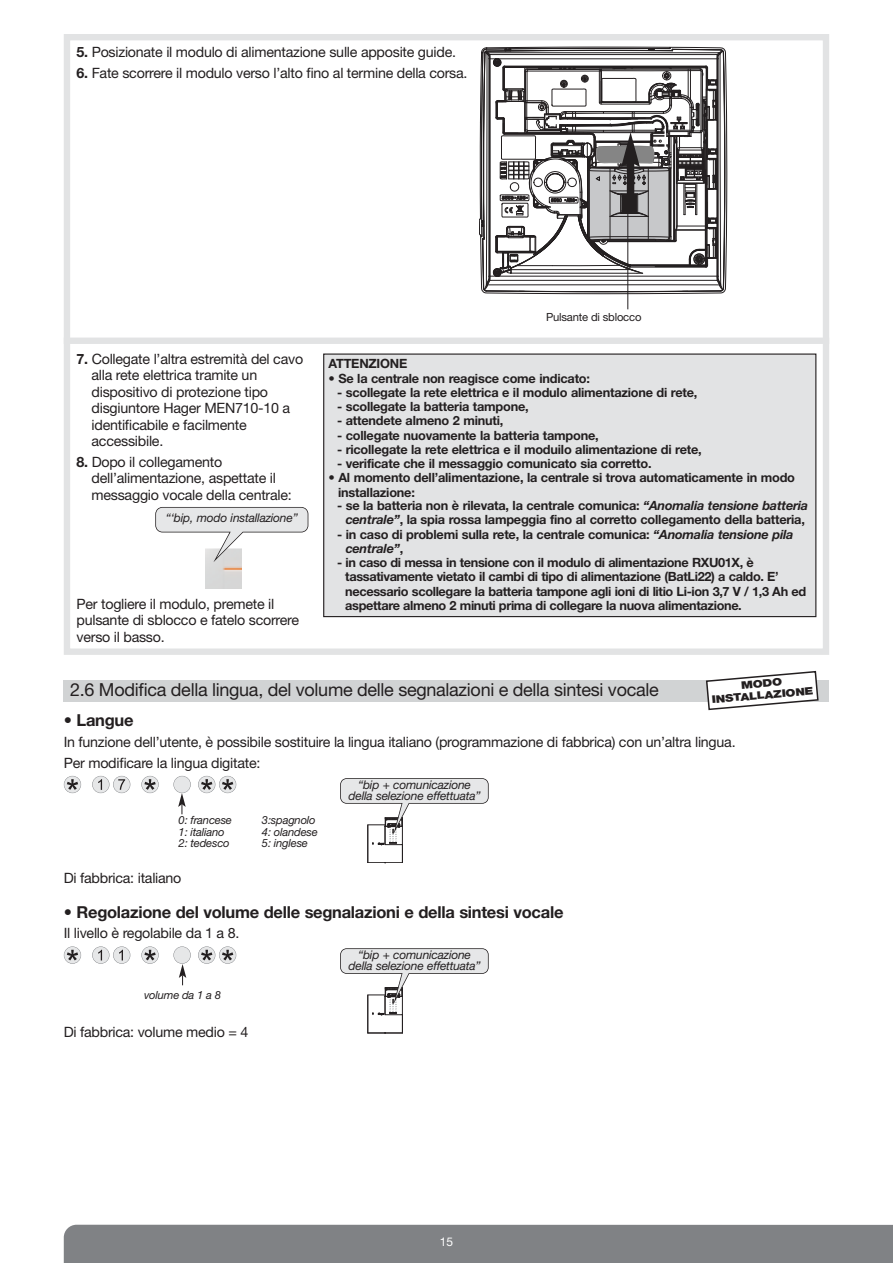
<style>
.page{position:relative;width:893px;height:1263px;background:#fff}
.page>*{position:absolute;margin:0;border:0;box-sizing:border-box;transform-origin:0 0}
.t1{font:18px "+XRLPJP Helvetica Neue LT Com";letter-spacing:-.015em;color:#231f20}
.t2{font:700 16.5px "+HDBKZD Helvetica Neue LT Com";letter-spacing:-.015em;color:#231f20}
.t3{font:14.25px/16.5px "+XRLPJP Helvetica Neue LT Com";letter-spacing:-.015em;color:#231f20}
.t4{font:700 12.75px/14.2px "+HDBKZD Helvetica Neue LT Com";letter-spacing:-.015em;color:#231f20}
.t5{font:italic 700 12.75px "+GIQIFG Helvetica Neue LT Com";letter-spacing:-.015em;color:#231f20}
.t6{font:italic 12px/11.2px "+YZJJIJ Helvetica Neue LT Com";letter-spacing:-.015em;color:#231f20;text-align:center}
.t7{font:12px "+XRLPJP Helvetica Neue LT Com";color:#fff}
.t8{font:italic 11.25px/11.2px "+YZJJIJ Helvetica Neue LT Com";letter-spacing:-.015em;color:#231f20}
.t9{font:11.25px "+XRLPJP Helvetica Neue LT Com";letter-spacing:-.015em;color:#231f20}
.t10{font:900 10.5px/12px "+AQQTAI Helvetica Neue LT Com";color:#231f20;text-align:center;scale:1.2 1}
.s1{font-family:"+HDBKZD Helvetica Neue LT Com";font-weight:700}
.s2{font-family:"+GIQIFG Helvetica Neue LT Com";font-style:italic}
.s3{font-family:"+HDBKZD Helvetica Neue LT Com";font-style:normal}
</style>
<div class="page">
<div style="left:64px;top:1225px;width:829px;height:38px;background:#808285"></div>
<svg style="left:64px;top:776px;width:17px;height:17px"></svg>
<div style="left:64px;top:776px;width:17px;height:17px;border:1px solid #939598;border-radius:50%"></div>
<svg style="left:67px;top:779px;width:11px;height:11px"></svg>
<svg style="left:219px;top:776px;width:17px;height:17px"></svg>
<div style="left:219px;top:776px;width:17px;height:17px;border:1px solid #939598;border-radius:50%"></div>
<svg style="left:222px;top:779px;width:11px;height:11px"></svg>
<svg style="left:198px;top:776px;width:17px;height:17px"></svg>
<div style="left:198px;top:776px;width:17px;height:17px;border:1px solid #939598;border-radius:50%"></div>
<svg style="left:201px;top:779px;width:11px;height:11px"></svg>
<div style="left:92px;top:776px;width:17px;height:17px;background:#e6e7e8;border-radius:50%"></div>
<div style="left:92px;top:776px;width:18px;height:17px;border:1px solid #939598;border-radius:50%"></div>
<svg style="left:98px;top:779px;width:4px;height:11px"></svg>
<div style="left:113px;top:776px;width:17px;height:17px;background:#e6e7e8;border-radius:50%"></div>
<div style="left:113px;top:776px;width:17px;height:17px;border:1px solid #939598;border-radius:50%"></div>
<svg style="left:118px;top:779px;width:7px;height:11px"></svg>
<svg style="left:141px;top:776px;width:18px;height:17px"></svg>
<div style="left:141px;top:776px;width:18px;height:17px;border:1px solid #939598;border-radius:50%"></div>
<svg style="left:144px;top:779px;width:12px;height:11px"></svg>
<div style="left:174px;top:776px;width:17px;height:17px;background:#e6e7e8;border-radius:50%"></div>
<div style="left:173px;top:776px;width:18px;height:17px;border:1px solid #939598;border-radius:50%"></div>
<svg style="left:178px;top:793px;width:8px;height:21px"></svg>
<div style="left:64px;top:680px;width:765px;height:22px;background:#d1d3d4"></div>
<svg style="left:706px;top:670px;width:113px;height:41px"></svg>
<svg style="left:64px;top:946px;width:17px;height:18px"></svg>
<div style="left:64px;top:946px;width:17px;height:18px;border:1px solid #939598;border-radius:50%"></div>
<svg style="left:67px;top:950px;width:11px;height:10px"></svg>
<svg style="left:92px;top:946px;width:17px;height:18px"></svg>
<div style="left:92px;top:946px;width:18px;height:18px;border:1px solid #939598;border-radius:50%"></div>
<svg style="left:98px;top:950px;width:4px;height:10px"></svg>
<svg style="left:141px;top:946px;width:18px;height:18px"></svg>
<div style="left:141px;top:946px;width:18px;height:18px;border:1px solid #939598;border-radius:50%"></div>
<svg style="left:144px;top:950px;width:12px;height:10px"></svg>
<div style="left:174px;top:946px;width:17px;height:18px;background:#e6e7e8;border-radius:50%"></div>
<div style="left:173px;top:946px;width:18px;height:18px;border:1px solid #939598;border-radius:50%"></div>
<svg style="left:198px;top:946px;width:17px;height:18px"></svg>
<div style="left:198px;top:946px;width:17px;height:18px;border:1px solid #939598;border-radius:50%"></div>
<svg style="left:201px;top:950px;width:11px;height:10px"></svg>
<svg style="left:219px;top:946px;width:17px;height:18px"></svg>
<div style="left:219px;top:946px;width:17px;height:18px;border:1px solid #939598;border-radius:50%"></div>
<svg style="left:222px;top:950px;width:11px;height:10px"></svg>
<div style="left:113px;top:946px;width:17px;height:18px;background:#e6e7e8;border-radius:50%"></div>
<div style="left:113px;top:946px;width:17px;height:18px;border:1px solid #939598;border-radius:50%"></div>
<svg style="left:119px;top:950px;width:4px;height:10px"></svg>
<svg style="left:179px;top:964px;width:7px;height:21px"></svg>
<div style="left:64px;top:34px;width:765px;height:621px;border:6px solid #e2e3e4"></div>
<svg style="left:479px;top:47px;width:246px;height:247px"></svg>
<hr style="left:627px;top:208px;width:1px;height:101px;background:#231f20">
<div style="left:64px;top:338px;width:765px;height:6px;background:#e2e3e4"></div>
<img style="left:205px;top:562px;width:37px;height:26px">
<div style="left:324px;top:354px;width:492px;height:263px;background:#e2e3e4"></div>
<div style="left:323px;top:353px;width:493px;height:264px;border:1px solid #231f20"></div>
<svg style="left:155px;top:507px;width:153px;height:55px"></svg>
<svg style="left:340px;top:778px;width:149px;height:86px"></svg>
<svg style="left:340px;top:948px;width:149px;height:86px"></svg>
<p class="t3" style="left:77px;top:45px;width:381px"><span class="s1">5.</span> Posizionate il modulo di alimentazione sulle apposite guide.</p>
<p class="t3" style="left:77px;top:66px;width:393px"><span class="s1">6.</span> Fate scorrere il modulo verso l’alto fino al termine della corsa.</p>
<p class="t9" style="left:546px;top:313px;width:97px">Pulsante di sblocco</p>
<p class="t3" style="left:92px;top:352px;width:213px;text-indent:-15px"><span class="s1">7.</span> Collegate l’altra estremità del cavo alla rete elettrica tramite un dispositivo di protezione tipo disgiuntore Hager MEN710-10 a identificabile e facilmente accessibile.</p>
<p class="t3" style="left:92px;top:455px;width:202px;text-indent:-15px"><span class="s1">8.</span> Dopo il collegamento dell’alimentazione, aspettate il messaggio vocale della centrale:</p>
<p class="t4" style="left:329px;top:357px;width:80px">ATTENZIONE</p>
<p class="t4" style="left:329px;top:371px;width:263px">• Se la centrale non reagisce come indicato:</p>
<p class="t4" style="left:337px;top:385px;width:362px">- scollegate la rete elettrica e il modulo alimentazione di rete,</p>
<p class="t4" style="left:337px;top:399px;width:193px">- scollegate la batteria tampone,</p>
<p class="t4" style="left:337px;top:414px;width:168px">- attendete almeno 2 minuti,</p>
<p class="t4" style="left:337px;top:428px;width:263px">- collegate nuovamente la batteria tampone,</p>
<p class="t4" style="left:337px;top:442px;width:366px">- ricollegate la rete elettrica e il moduilo alimentazione di rete,</p>
<p class="t4" style="left:337px;top:456px;width:316px">- verificate che il messaggio comunicato sia corretto.</p>
<p class="t4" style="left:338px;top:471px;width:458px;text-indent:-10px">• Al momento dell’alimentazione, la centrale si trova automaticamente in modo installazione:</p>
<p class="t4" style="left:337px;top:498px;width:473px;text-align:center">- se la batteria non è rilevata, la centrale comunica: <span class="s2">“Anomalia tensione batteria centrale”</span>, la spia rossa lampeggia fino al corretto collegamento della batteria,</p>
<p class="t4" style="left:337px;top:527px;width:458px">- in caso di problemi sulla rete, la centrale comunica: <span class="s2">“Anomalia tensione pila</span></p>
<p class="t5" style="left:346px;top:544px;width:59px">centrale”<span class="s3">,</span></p>
<p class="t4" style="left:345px;top:555px;width:462px;text-indent:-8px">- in caso di messa in tensione con il modulo di alimentazione RXU01X, è tassativamente vietato il cambi di tipo di alimentazione (BatLi22) a caldo. E’ necessario scollegare la batteria tampone agli ioni di litio Li-ion 3,7 V / 1,3 Ah ed</p>
<p class="t6" style="left:166px;top:513px;width:133px">“‘bip, modo installazione”</p>
<p class="t3" style="left:77px;top:597px;width:199px">Per togliere il modulo, premete il</p>
<p class="t4" style="left:345px;top:598px;width:398px">aspettare almeno 2 minuti prima di collegare la nuova alimentazione.</p>
<p class="t3" style="left:77px;top:613px;width:224px">pulsante di sblocco e fatelo scorrere verso il basso.</p>
<h1 class="t1" style="left:70px;top:683px;width:590px">2.6 Modifica della lingua, del volume delle segnalazioni e della sintesi vocale</h1>
<p class="t10" style="left:710px;top:682px;width:86px;rotate:-5deg">MODO<br>INSTALLAZIONE</p>
<p class="t2" style="left:64px;top:711px;width:71px">• Langue</p>
<p class="t3" style="left:64px;top:733px;width:673px;line-height:20.7px">In funzione dell’utente, è possibile sostituire la lingua italiano (programmazione di fabbrica) con un’altra lingua.<br>Per modificare la lingua digitate:</p>
<p class="t8" style="left:179px;top:816px;width:55px">0: francese<br>1: italiano<br>2: tedesco</p>
<p class="t8" style="left:262px;top:816px;width:57px">3:spagnolo<br>4: olandese<br>5: inglese</p>
<p class="t3" style="left:64px;top:871px;width:119px">Di fabbrica: italiano</p>
<p class="t6" style="left:348px;top:780px;width:134px">“bip + comunicazione della selezione effettuata”</p>
<p class="t2" style="left:64px;top:902px;width:501px">• Regolazione del volume delle segnalazioni e della sintesi vocale</p>
<p class="t3" style="left:64px;top:926px;width:177px">Il livello è regolabile da 1 a 8.</p>
<p class="t8" style="left:144px;top:990px;width:78px">volume da 1 a 8</p>
<p class="t3" style="left:64px;top:1025px;width:186px">Di fabbrica: volume medio = 4</p>
<p class="t6" style="left:348px;top:950px;width:134px">“bip + comunicazione della selezione effettuata”</p>
<p class="t7" style="left:440px;top:1237px;width:15px">15</p>
</div>
